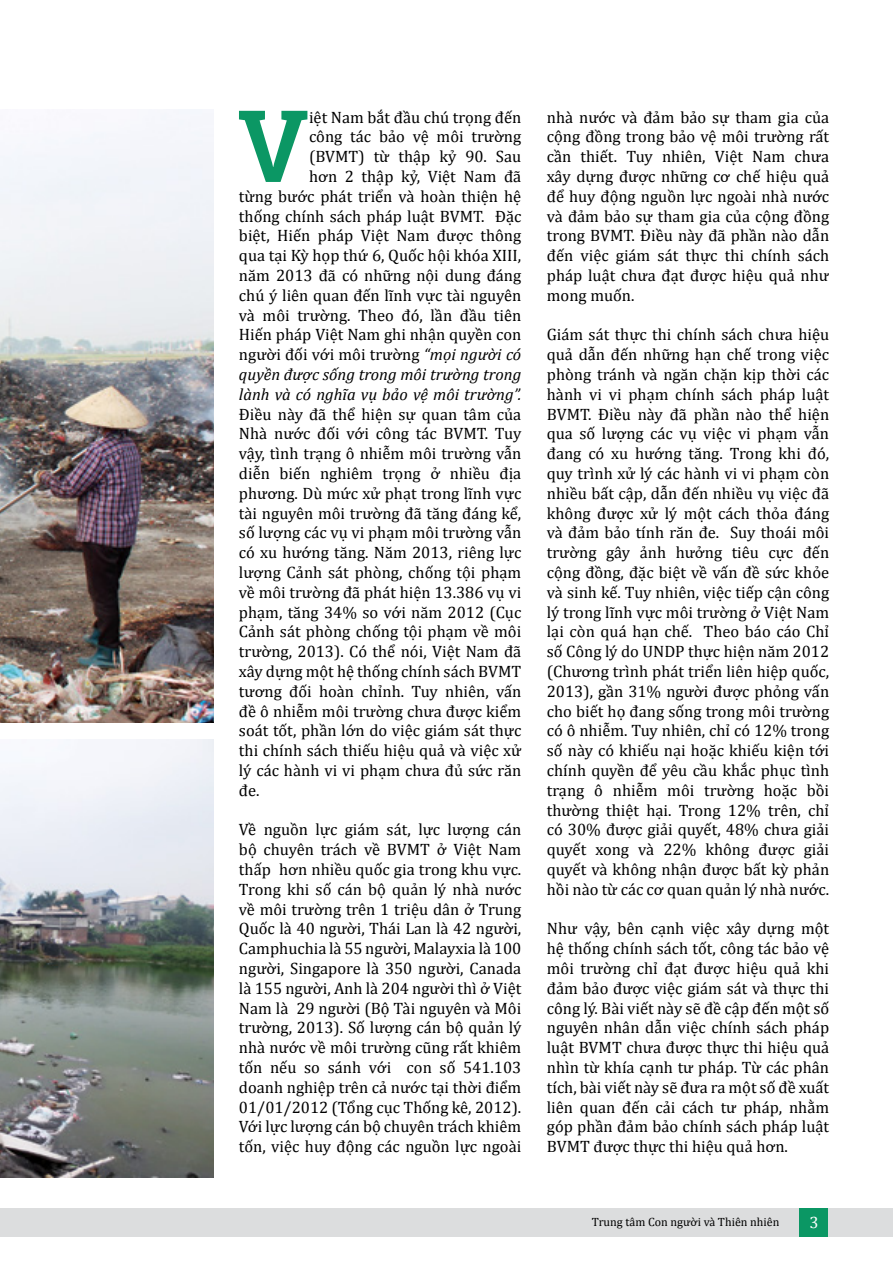
<style>
.page{position:relative;width:893px;height:1263px;background:#fff}
.page>*{position:absolute;margin:0;border:0;box-sizing:border-box;transform-origin:0 0}
.t1{font:700 100.05px "Roboto Slab";color:#0b9764}
.t2{font:16.5px/19.8px "Cambria";color:#000;text-align:justify}
.t3{font:16.5px "Cambria";color:#fff}
.t4{font:12px "Cambria";color:#000}
.s1{font-style:italic}
</style>
<div class="page">
<img style="left:0;top:110px;width:213px;height:613px">
<img style="left:0;top:740px;width:213px;height:438px">
<div style="left:0;top:1208px;width:893px;height:29px;background:#dcddde"></div>
<div style="left:799px;top:1208px;width:29px;height:29px;background:#0b9764"></div>
<p class="t2" style="left:239px;top:107px;width:284px;text-align:right">iệt Nam bắt đầu chú trọng đến<br>công tác bảo vệ môi trường<br>(BVMT) từ thập kỷ 90. Sau<br>hơn 2 thập kỷ, Việt Nam đã<br>từng bước phát triển và hoàn thiện hệ thống chính sách pháp luật BVMT. Đặc biệt, Hiến pháp Việt Nam được thông qua tại Kỳ họp thứ 6, Quốc hội khóa XIII, năm 2013 đã có những nội dung đáng chú ý liên quan đến lĩnh vực tài nguyên và môi trường. Theo đó, lần đầu tiên<br>Hiến pháp Việt Nam ghi nhận quyền con người đối với môi trường <span class="s1">“mọi người có quyền được sống trong môi trường trong lành và có nghĩa vụ bảo vệ môi trường”.</span></p>
<p class="t2" style="left:239px;top:404px;width:284px">Điều này đã thể hiện sự quan tâm của Nhà nước đối với công tác BVMT. Tuy vậy, tình trạng ô nhiễm môi trường vẫn diễn biến nghiêm trọng ở nhiều địa phương. Dù mức xử phạt trong lĩnh vực tài nguyên môi trường đã tăng đáng kể, số lượng các vụ vi phạm môi trường vẫn có xu hướng tăng. Năm 2013, riêng lực lượng Cảnh sát phòng, chống tội phạm về môi trường đã phát hiện 13.386 vụ vi phạm, tăng 34% so với năm 2012 (Cục Cảnh sát phòng chống tội phạm về môi trường, 2013). Có thể nói, Việt Nam đã xây dựng một hệ thống chính sách BVMT tương đối hoàn chỉnh. Tuy nhiên, vấn đề ô nhiễm môi trường chưa được kiểm soát tốt, phần lớn do việc giám sát thực thi chính sách thiếu hiệu quả và việc xử lý các hành vi vi phạm chưa đủ sức răn đe.</p>
<p class="t2" style="left:239px;top:820px;width:284px">Về nguồn lực giám sát, lực lượng cán bộ chuyên trách về BVMT ở Việt Nam thấp hơn nhiều quốc gia trong khu vực.<br>Trong khi số cán bộ quản lý nhà nước về môi trường trên 1 triệu dân ở Trung Quốc là 40 người, Thái Lan là 42 người, Camphuchia là 55 người, Malayxia là 100 người, Singapore là 350 người, Canada là 155 người, Anh là 204 người thì ở Việt Nam là 29 người (Bộ Tài nguyên và Môi trường, 2013). Số lượng cán bộ quản lý nhà nước về môi trường cũng rất khiêm tốn nếu so sánh với con số 541.103 doanh nghiệp trên cả nước tại thời điểm 01/01/2012 (Tổng cục Thống kê, 2012).<br>Với lực lượng cán bộ chuyên trách khiêm tốn, việc huy động các nguồn lực ngoài</p>
<h1 class="t1" style="left:237px;top:77px;width:73px">V</h1>
<p class="t2" style="left:547px;top:107px;width:284px">nhà nước và đảm bảo sự tham gia của cộng đồng trong bảo vệ môi trường rất cần thiết. Tuy nhiên, Việt Nam chưa xây dựng được những cơ chế hiệu quả để huy động nguồn lực ngoài nhà nước và đảm bảo sự tham gia của cộng đồng trong BVMT. Điều này đã phần nào dẫn đến việc giám sát thực thi chính sách pháp luật chưa đạt được hiệu quả như mong muốn.</p>
<p class="t2" style="left:547px;top:325px;width:284px">Giám sát thực thi chính sách chưa hiệu quả dẫn đến những hạn chế trong việc phòng tránh và ngăn chặn kịp thời các hành vi vi phạm chính sách pháp luật BVMT. Điều này đã phần nào thể hiện qua số lượng các vụ việc vi phạm vẫn đang có xu hướng tăng. Trong khi đó, quy trình xử lý các hành vi vi phạm còn nhiều bất cập, dẫn đến nhiều vụ việc đã không được xử lý một cách thỏa đáng và đảm bảo tính răn đe. Suy thoái môi trường gây ảnh hưởng tiêu cực đến cộng đồng, đặc biệt về vấn đề sức khỏe và sinh kế. Tuy nhiên, việc tiếp cận công lý trong lĩnh vực môi trường ở Việt Nam lại còn quá hạn chế. Theo báo cáo Chỉ số Công lý do UNDP thực hiện năm 2012 (Chương trình phát triển liên hiệp quốc, 2013), gần 31% người được phỏng vấn cho biết họ đang sống trong môi trường có ô nhiễm. Tuy nhiên, chỉ có 12% trong số này có khiếu nại hoặc khiếu kiện tới chính quyền để yêu cầu khắc phục tình trạng ô nhiễm môi trường hoặc bồi thường thiệt hại. Trong 12% trên, chỉ có 30% được giải quyết, 48% chưa giải quyết xong và 22% không được giải quyết và không nhận được bất kỳ phản hồi nào từ các cơ quan quản lý nhà nước.</p>
<p class="t2" style="left:547px;top:919px;width:284px">Như vậy, bên cạnh việc xây dựng một hệ thống chính sách tốt, công tác bảo vệ môi trường chỉ đạt được hiệu quả khi đảm bảo được việc giám sát và thực thi công lý. Bài viết này sẽ đề cập đến một số nguyên nhân dẫn việc chính sách pháp luật BVMT chưa được thực thi hiệu quả nhìn từ khía cạnh tư pháp. Từ các phân tích, bài viết này sẽ đưa ra một số đề xuất liên quan đến cải cách tư pháp, nhằm góp phần đảm bảo chính sách pháp luật BVMT được thực thi hiệu quả hơn.</p>
<p class="t4" style="left:592px;top:1215px;width:189px">Trung tâm Con người và Thiên nhiên</p>
<p class="t3" style="left:809px;top:1213px;width:11px">3</p>
</div>
